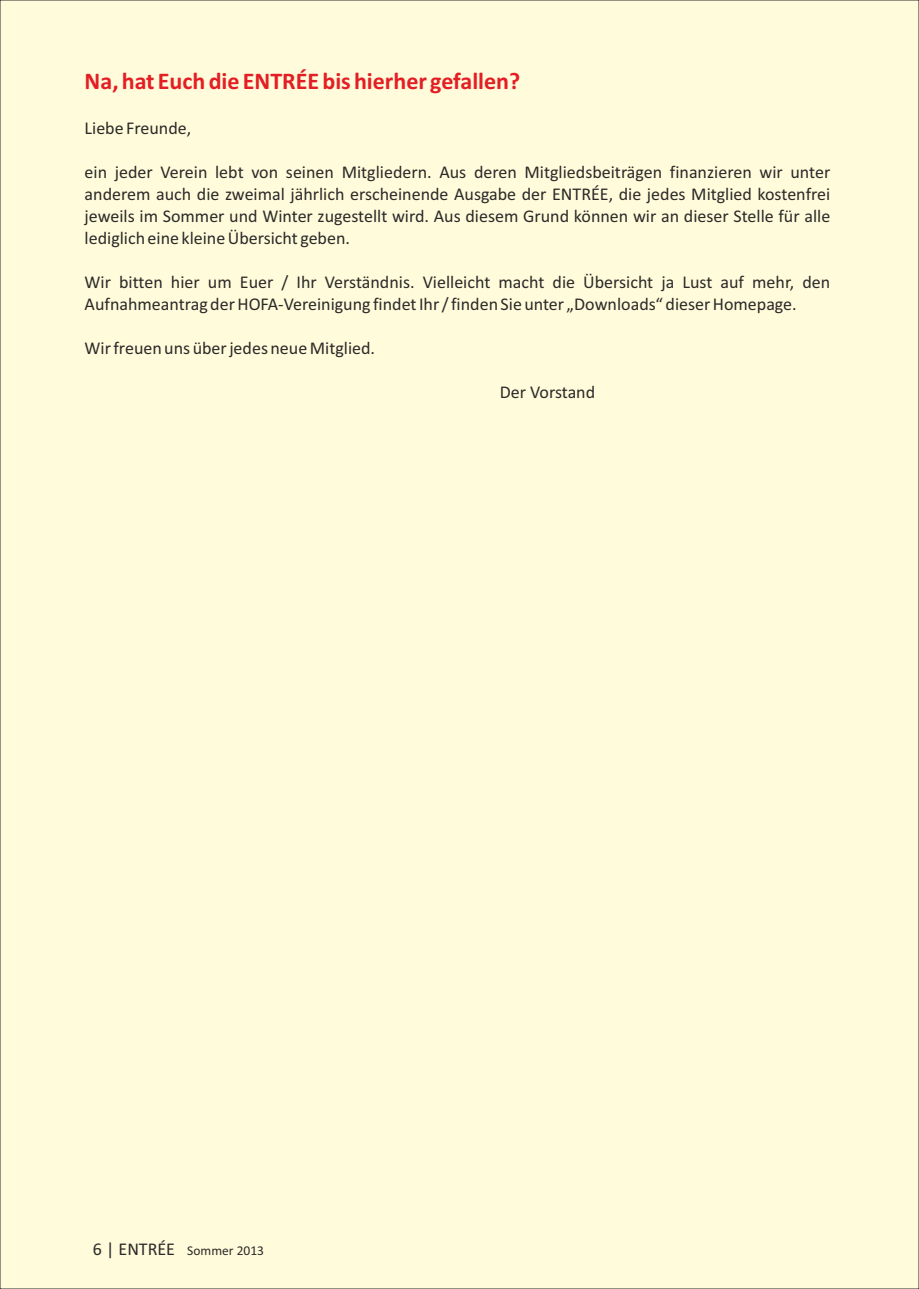
<style>
.page{position:relative;width:919px;height:1289px;background:#fff}
.page>*{position:absolute;margin:0;border:0;box-sizing:border-box;transform-origin:0 0}
.t1{font:700 24px "Calibri";color:#e31e24}
.t2{font:18px/21.9px "Calibri";color:#2b2a29;text-align:justify}
.t3{font:13.5px "Calibri";color:#2b2a29}
.s1{font-size:18px}
</style>
<div class="page">
<div style="left:0;top:0;width:918px;height:1288px;background:#fffbdb"></div>
<h1 class="t1" style="left:85px;top:71px;width:437px">Na, hat Euch die ENTRÉE bis hierher gefallen?</h1>
<p class="t2" style="left:85px;top:119px;width:108px">Liebe Freunde,</p>
<p class="t2" style="left:85px;top:163px;width:747px">ein jeder Verein lebt von seinen Mitgliedern. Aus deren Mitgliedsbeiträgen finanzieren wir unter anderem auch die zweimal jährlich erscheinende Ausgabe der ENTRÉE, die jedes Mitglied kostenfrei jeweils im Sommer und Winter zugestellt wird. Aus diesem Grund können wir an dieser Stelle für alle lediglich eine kleine Übersicht geben.</p>
<p class="t2" style="left:85px;top:273px;width:747px">Wir bitten hier um Euer / Ihr Verständnis. Vielleicht macht die Übersicht ja Lust auf mehr, den<br>Aufnahmeantrag der HOFA-Vereinigung findet Ihr / finden Sie unter „Downloads“ dieser Homepage.</p>
<p class="t2" style="left:85px;top:339px;width:292px">Wir freuen uns über jedes neue Mitglied.</p>
<p class="t2" style="left:499px;top:383px;width:97px">Der Vorstand</p>
<p class="t3" style="left:93px;top:1244px;width:173px"><span class="s1">6 | ENTRÉE</span> Sommer 2013</p>
</div>
